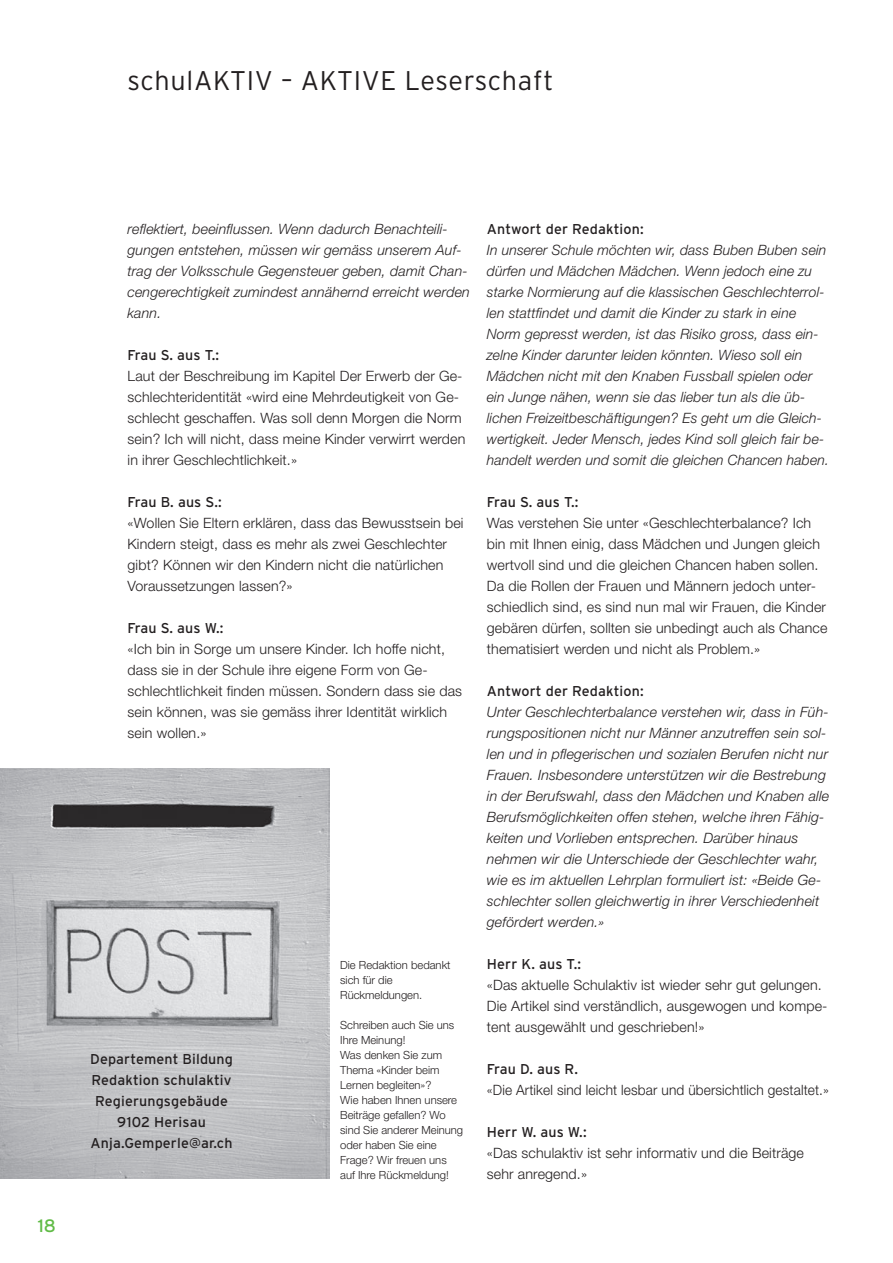
<style>
.page{position:relative;width:893px;height:1263px;background:#fff}
.page>*{position:absolute;margin:0;border:0;box-sizing:border-box;transform-origin:0 0}
.t1{font:300 27px "Interstate";letter-spacing:.025em;color:#231f20}
.t2{font:18px "Interstate";color:#60bb46}
.t3{font:italic 300 14.25px/21px "Helvetica Neue LT Std";letter-spacing:.01em;color:#231f20}
.t4{font:300 14.25px/21px "Helvetica Neue LT Std";letter-spacing:.01em;color:#231f20}
.t5{font:14.25px/21px "Interstate";letter-spacing:.01em;color:#231f20;text-align:center}
.t6{font:300 14.25px "Helvetica Neue LT Std";letter-spacing:.01em;color:#231f20;scale:.96 1}
.t7{font:300 11.25px/15px "Helvetica Neue LT Std";color:#231f20}
</style>
<div class="page">
<img style="left:0;top:769px;width:330px;height:410px">
<h1 class="t1" style="left:128px;top:65px;width:427px">schulAKTIV – AKTIVE Leserschaft</h1>
<p class="t2" style="left:38px;top:1215px;width:20px">18</p>
<p class="t3" style="left:128px;top:218px;width:344px">reflektiert, beeinflussen. Wenn dadurch Benachteili&shy;gungen entstehen, müssen wir gemäss unserem Auf&shy;trag der Volksschule Gegensteuer geben, damit Chan&shy;cengerechtigkeit zumindest annähernd erreicht werden kann.</p>
<p class="t5" style="left:128px;top:344px;width:93px">Frau S. aus T.:</p>
<p class="t4" style="left:128px;top:365px;width:339px">Laut der Beschreibung im Kapitel Der Erwerb der Ge&shy;schlechteridentität «wird eine Mehrdeutigkeit von Ge&shy;schlecht geschaffen. Was soll denn Morgen die Norm sein? Ich will nicht, dass meine Kinder verwirrt werden in ihrer Geschlechtlichkeit.»</p>
<p class="t5" style="left:128px;top:491px;width:96px">Frau B. aus S.:</p>
<p class="t4" style="left:128px;top:512px;width:338px">«Wollen Sie Eltern erklären, dass das Bewusstsein bei Kindern steigt, dass es mehr als zwei Geschlechter gibt? Können wir den Kindern nicht die natürlichen Voraussetzungen lassen?»</p>
<p class="t5" style="left:128px;top:617px;width:97px">Frau S. aus W.:</p>
<p class="t4" style="left:128px;top:638px;width:336px">«Ich bin in Sorge um unsere Kinder. Ich hoffe nicht, dass sie in der Schule ihre eigene Form von Ge&shy;schlechtlichkeit finden müssen. Sondern dass sie das sein können, was sie gemäss ihrer Identität wirklich sein wollen.»</p>
<p class="t5" style="left:90px;top:1048px;width:144px">Departement Bildung<br>Redaktion schulaktiv<br>Regierungsgebäude<br>9102 Herisau<br>Anja.Gemperle@ar.ch</p>
<p class="t7" style="left:340px;top:957px;width:112px">Die Redaktion bedankt sich für die<br>Rückmeldungen.</p>
<p class="t7" style="left:340px;top:1017px;width:124px">Schreiben auch Sie uns<br>Ihre Meinung!<br>Was denken Sie zum<br>Thema «Kinder beim<br>Lernen begleiten»?<br>Wie haben Ihnen unsere<br>Beiträge gefallen? Wo sind Sie anderer Meinung oder haben Sie eine<br>Frage? Wir freuen uns auf Ihre Rückmeldung!</p>
<p class="t5" style="left:487px;top:218px;width:158px">Antwort der Redaktion:</p>
<p class="t3" style="left:487px;top:239px;width:344px">In unserer Schule möchten wir, dass Buben Buben sein dürfen und Mädchen Mädchen. Wenn jedoch eine zu starke Normierung auf die klassischen Geschlechterrol&shy;len stattfindet und damit die Kinder zu stark in eine Norm gepresst werden, ist das Risiko gross, dass ein&shy;zelne Kinder darunter leiden könnten. Wieso soll ein Mädchen nicht mit den Knaben Fussball spielen oder ein Junge nähen, wenn sie das lieber tun als die üb&shy;lichen Freizeitbeschäftigungen? Es geht um die Gleich&shy;wertigkeit. Jeder Mensch, jedes Kind soll gleich fair be&shy;handelt werden und somit die gleichen Chancen haben.</p>
<p class="t5" style="left:487px;top:491px;width:93px">Frau S. aus T.:</p>
<p class="t4" style="left:487px;top:512px;width:342px">Was verstehen Sie unter «Geschlechterbalance? Ich bin mit Ihnen einig, dass Mädchen und Jungen gleich wertvoll sind und die gleichen Chancen haben sollen.<br>Da die Rollen der Frauen und Männern jedoch unter&shy;schiedlich sind, es sind nun mal wir Frauen, die Kinder gebären dürfen, sollten sie unbedingt auch als Chance thematisiert werden und nicht als Problem.»</p>
<p class="t5" style="left:487px;top:680px;width:158px">Antwort der Redaktion:</p>
<p class="t3" style="left:487px;top:701px;width:344px">Unter Geschlechterbalance verstehen wir, dass in Füh&shy;rungspositionen nicht nur Männer anzutreffen sein sol&shy;len und in pflegerischen und sozialen Berufen nicht nur Frauen. Insbesondere unterstützen wir die Bestrebung in der Berufswahl, dass den Mädchen und Knaben alle Berufsmöglichkeiten offen stehen, welche ihren Fähig&shy;keiten und Vorlieben entsprechen. Darüber hinaus nehmen wir die Unterschiede der Geschlechter wahr, wie es im aktuellen Lehrplan formuliert ist: «Beide Ge&shy;schlechter sollen gleichwertig in ihrer Verschiedenheit gefördert werden.»</p>
<p class="t5" style="left:487px;top:953px;width:96px">Herr K. aus T.:</p>
<p class="t4" style="left:487px;top:974px;width:342px">«Das aktuelle Schulaktiv ist wieder sehr gut gelungen.<br>Die Artikel sind verständlich, ausgewogen und kompe&shy;tent ausgewählt und geschrieben!»</p>
<p class="t5" style="left:487px;top:1058px;width:93px">Frau D. aus R.</p>
<p class="t6" style="left:487px;top:1081px;width:358px">«Die Artikel sind leicht lesbar und übersichtlich gestaltet.»</p>
<p class="t5" style="left:487px;top:1121px;width:101px">Herr W. aus W.:</p>
<p class="t4" style="left:487px;top:1142px;width:319px">«Das schulaktiv ist sehr informativ und die Beiträge sehr anregend.»</p>
</div>
